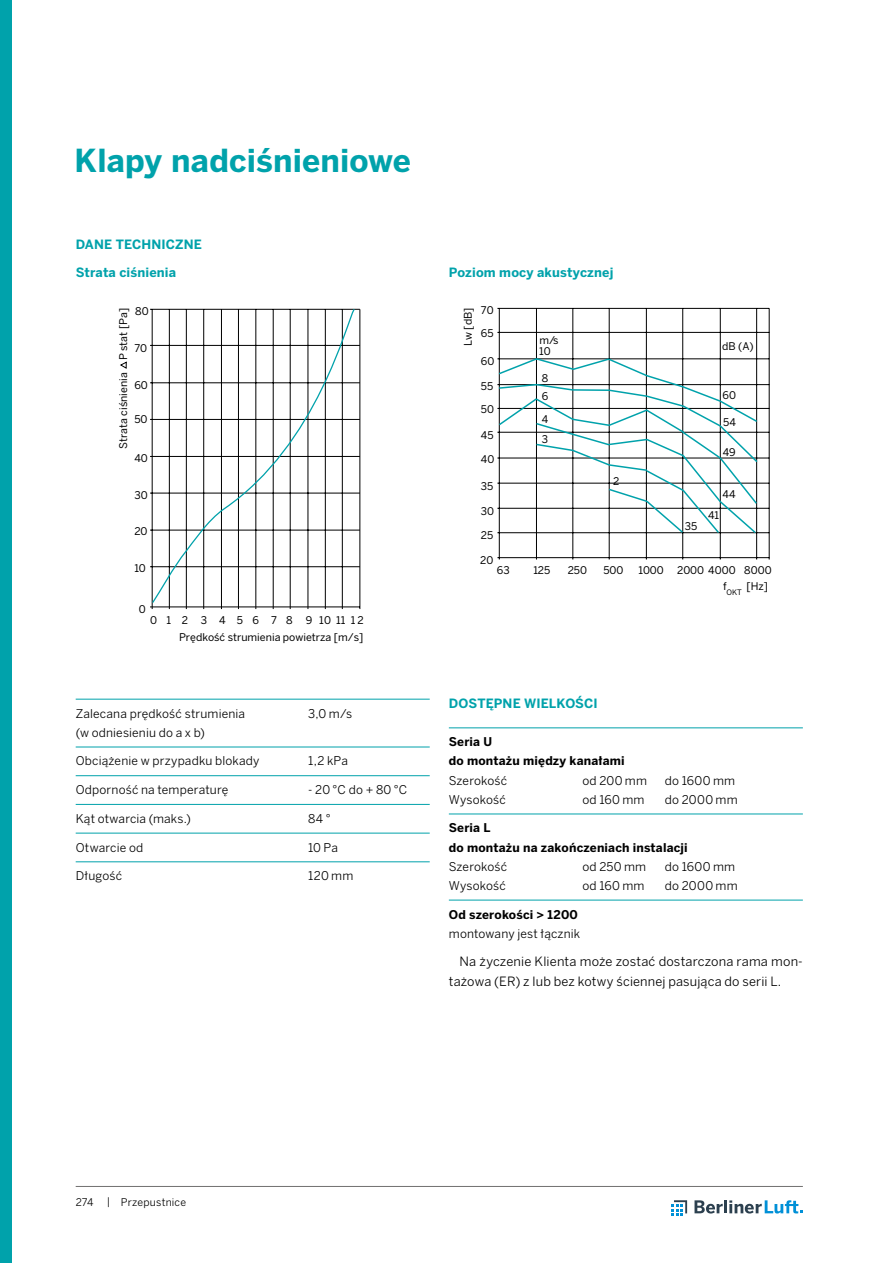
<style>
.page{position:relative;width:889px;height:1263px;background:#fff}
.page>*{position:absolute;margin:0;border:0;box-sizing:border-box;transform-origin:0 0}
.t1{font:700 31.5px "Benton Sans";letter-spacing:.005em;color:#00a2ab}
.t2{font:12.75px/19.2px "Benton Sans";letter-spacing:.01em;color:#000}
.t3{font:700 12.75px "Benton Sans";letter-spacing:.01em;color:#00a2ab}
.t4{font:12px "Benton Sans";letter-spacing:.015em;color:#000}
.t5{font:700 12px/19.2px "Benton Sans";letter-spacing:.015em;color:#000}
.t6{font:10.5px/22.5px "Benton Sans";color:#000}
.t7{font:10.5px "Benton Sans";letter-spacing:.015em;color:#000}
.t8{font:10.5px "Benton Sans";letter-spacing:1.025em;color:#000}
</style>
<div class="page">
<svg style="left:671px;top:1200px;width:16px;height:16px"></svg>
<svg style="left:694px;top:1200px;width:109px;height:13px"></svg>
<hr style="left:76px;top:1186px;width:727px;height:1px;background:#706f6f">
<div style="left:0;top:0;width:12px;height:1263px;background:#00a2ab"></div>
<hr style="left:756px;top:308px;width:1px;height:251px;background:#000">
<hr style="left:720px;top:308px;width:1px;height:251px;background:#000">
<hr style="left:682px;top:308px;width:1px;height:251px;background:#000">
<hr style="left:646px;top:308px;width:1px;height:251px;background:#000">
<hr style="left:609px;top:308px;width:1px;height:251px;background:#000">
<hr style="left:572px;top:308px;width:1px;height:251px;background:#000">
<hr style="left:536px;top:308px;width:1px;height:251px;background:#000">
<hr style="left:497px;top:532px;width:272px;height:1px;background:#000">
<hr style="left:497px;top:508px;width:272px;height:1px;background:#000">
<hr style="left:497px;top:483px;width:272px;height:1px;background:#000">
<hr style="left:497px;top:458px;width:272px;height:1px;background:#000">
<hr style="left:497px;top:432px;width:272px;height:1px;background:#000">
<hr style="left:497px;top:408px;width:272px;height:1px;background:#000">
<hr style="left:497px;top:384px;width:272px;height:1px;background:#000">
<hr style="left:497px;top:358px;width:272px;height:1px;background:#000">
<hr style="left:497px;top:332px;width:272px;height:1px;background:#000">
<hr style="left:497px;top:308px;width:272px;height:1px;background:#000">
<hr style="left:499px;top:308px;width:1px;height:251px;background:#000">
<hr style="left:769px;top:308px;width:1px;height:251px;background:#000">
<hr style="left:497px;top:557px;width:272px;height:1px;background:#000">
<svg style="left:497px;top:357px;width:262px;height:178px"></svg>
<hr style="left:359px;top:309px;width:1px;height:300px;background:#000">
<hr style="left:150px;top:606px;width:210px;height:1px;background:#000">
<hr style="left:169px;top:309px;width:1px;height:300px;background:#000">
<hr style="left:186px;top:309px;width:1px;height:300px;background:#000">
<hr style="left:203px;top:309px;width:1px;height:300px;background:#000">
<hr style="left:221px;top:309px;width:1px;height:300px;background:#000">
<hr style="left:238px;top:309px;width:1px;height:300px;background:#000">
<hr style="left:255px;top:309px;width:1px;height:300px;background:#000">
<hr style="left:273px;top:309px;width:1px;height:300px;background:#000">
<hr style="left:290px;top:309px;width:1px;height:300px;background:#000">
<hr style="left:308px;top:309px;width:1px;height:300px;background:#000">
<hr style="left:325px;top:309px;width:1px;height:300px;background:#000">
<hr style="left:342px;top:309px;width:1px;height:300px;background:#000">
<hr style="left:150px;top:566px;width:210px;height:1px;background:#000">
<hr style="left:150px;top:530px;width:210px;height:1px;background:#000">
<hr style="left:150px;top:493px;width:210px;height:1px;background:#000">
<hr style="left:150px;top:456px;width:210px;height:1px;background:#000">
<hr style="left:150px;top:419px;width:210px;height:1px;background:#000">
<hr style="left:150px;top:382px;width:210px;height:1px;background:#000">
<hr style="left:150px;top:345px;width:210px;height:1px;background:#000">
<hr style="left:150px;top:309px;width:210px;height:1px;background:#000">
<hr style="left:152px;top:309px;width:1px;height:300px;background:#000">
<svg style="left:120px;top:362px;width:7px;height:7px"></svg>
<svg style="left:151px;top:308px;width:205px;height:296px"></svg>
<hr style="left:449px;top:727px;width:354px;height:1px;background:#00a2ab">
<hr style="left:449px;top:814px;width:354px;height:1px;background:#00a2ab">
<hr style="left:449px;top:900px;width:354px;height:1px;background:#00a2ab">
<hr style="left:76px;top:699px;width:354px;height:1px;background:#00a2ab">
<hr style="left:76px;top:747px;width:354px;height:1px;background:#00a2ab">
<hr style="left:76px;top:775px;width:354px;height:1px;background:#00a2ab">
<hr style="left:76px;top:804px;width:354px;height:1px;background:#00a2ab">
<hr style="left:76px;top:833px;width:354px;height:1px;background:#00a2ab">
<hr style="left:76px;top:861px;width:354px;height:1px;background:#00a2ab">
<h1 class="t1" style="left:75px;top:141px;width:338px">Klapy nadciśnieniowe</h1>
<p class="t3" style="left:76px;top:236px;width:128px">DANE TECHNICZNE</p>
<p class="t3" style="left:76px;top:265px;width:102px">Strata ciśnienia</p>
<p class="t3" style="left:449px;top:265px;width:166px">Poziom mocy akustycznej</p>
<p class="t6" style="left:135px;top:300px;width:15px">80</p>
<p class="t6" style="left:112px;top:449px;width:143px;rotate:-90deg">Strata ciśnienia P stat [Pa]</p>
<p class="t6" style="left:134px;top:336px;width:14px">70</p>
<p class="t6" style="left:134px;top:373px;width:15px">60</p>
<p class="t6" style="left:134px;top:408px;width:15px">50</p>
<p class="t6" style="left:134px;top:447px;width:15px">40</p>
<p class="t6" style="left:134px;top:484px;width:15px">30</p>
<p class="t6" style="left:134px;top:520px;width:15px">20</p>
<p class="t6" style="left:481px;top:299px;width:14px">70</p>
<p class="t6" style="left:457px;top:346px;width:40px;rotate:-90deg">Lw [dB]</p>
<p class="t6" style="left:481px;top:322px;width:14px">65</p>
<p class="t6" style="left:481px;top:350px;width:15px">60</p>
<p class="t6" style="left:481px;top:375px;width:15px">55<br>50</p>
<p class="t6" style="left:481px;top:424px;width:14px">45</p>
<p class="t6" style="left:481px;top:448px;width:15px">40</p>
<p class="t6" style="left:481px;top:475px;width:14px">35</p>
<p class="t6" style="left:481px;top:500px;width:15px">30</p>
<p class="t6" style="left:481px;top:524px;width:14px">25</p>
<p class="t6" style="left:539px;top:334px;width:21px;line-height:11.9px">m/s<br>10</p>
<p class="t6" style="left:542px;top:369px;width:8px;line-height:17.9px">8<br>6</p>
<p class="t6" style="left:542px;top:409px;width:8px;line-height:20.2px">4<br>3</p>
<p class="t6" style="left:613px;top:470px;width:8px">2</p>
<p class="t6" style="left:722px;top:335px;width:33px">dB (A)</p>
<p class="t6" style="left:722px;top:384px;width:15px">60</p>
<p class="t6" style="left:723px;top:411px;width:14px">54</p>
<p class="t6" style="left:723px;top:441px;width:15px">49</p>
<p class="t6" style="left:685px;top:515px;width:14px">35</p>
<p class="t6" style="left:722px;top:483px;width:15px">44</p>
<p class="t6" style="left:708px;top:504px;width:13px">41</p>
<p class="t6" style="left:134px;top:557px;width:13px">10</p>
<p class="t6" style="left:139px;top:598px;width:8px">0</p>
<p class="t6" style="left:150px;top:609px;width:8px">0</p>
<p class="t8" style="left:167px;top:614px;width:128px">12 345678</p>
<p class="t6" style="left:306px;top:609px;width:59px">9 1011 12</p>
<p class="t6" style="left:179px;top:626px;width:186px">Prędkość strumienia powietrza [m/s]</p>
<p class="t4" style="left:76px;top:706px;width:171px">Zalecana prędkość strumienia</p>
<p class="t4" style="left:308px;top:706px;width:45px">3,0 m/s</p>
<p class="t4" style="left:76px;top:725px;width:131px">(w odniesieniu do a x b)</p>
<p class="t4" style="left:76px;top:754px;width:185px">Obciążenie w przypadku blokady</p>
<p class="t4" style="left:308px;top:754px;width:41px">1,2 kPa</p>
<p class="t4" style="left:76px;top:783px;width:154px">Odporność na temperaturę</p>
<p class="t4" style="left:308px;top:783px;width:100px">- 20 °C do + 80 °C</p>
<p class="t4" style="left:76px;top:811px;width:117px">Kąt otwarcia (maks.)</p>
<p class="t4" style="left:308px;top:811px;width:24px">84 °</p>
<p class="t4" style="left:76px;top:840px;width:69px">Otwarcie od</p>
<p class="t4" style="left:308px;top:840px;width:31px">10 Pa</p>
<p class="t4" style="left:76px;top:869px;width:48px">Długość</p>
<p class="t4" style="left:308px;top:869px;width:47px">120 mm</p>
<p class="t6" style="left:480px;top:549px;width:15px">20</p>
<p class="t6" style="left:497px;top:559px;width:14px">63</p>
<p class="t6" style="left:533px;top:559px;width:18px">125</p>
<p class="t6" style="left:568px;top:559px;width:21px">250</p>
<p class="t6" style="left:603px;top:559px;width:22px">500</p>
<p class="t6" style="left:638px;top:559px;width:27px">1000</p>
<p class="t6" style="left:677px;top:559px;width:60px">2000 4000</p>
<p class="t6" style="left:744px;top:559px;width:29px">8000</p>
<p class="t6" style="left:723px;top:575px;width:46px">f<sub>OKT</sub> [Hz]</p>
<p class="t3" style="left:449px;top:695px;width:150px">DOSTĘPNE WIELKOŚCI</p>
<p class="t5" style="left:449px;top:732px;width:177px">Seria U<br>do montażu między kanałami</p>
<p class="t4" style="left:449px;top:773px;width:60px">Szerokość</p>
<p class="t4" style="left:582px;top:773px;width:66px">od 200 mm</p>
<p class="t4" style="left:665px;top:773px;width:72px">do 1600 mm</p>
<p class="t4" style="left:449px;top:792px;width:59px">Wysokość</p>
<p class="t4" style="left:582px;top:792px;width:64px">od 160 mm</p>
<p class="t4" style="left:665px;top:792px;width:74px">do 2000 mm</p>
<p class="t5" style="left:449px;top:819px;width:240px">Seria L<br>do montażu na zakończeniach instalacji</p>
<p class="t4" style="left:449px;top:859px;width:60px">Szerokość</p>
<p class="t4" style="left:582px;top:859px;width:65px">od 250 mm</p>
<p class="t4" style="left:665px;top:859px;width:72px">do 1600 mm</p>
<p class="t4" style="left:449px;top:878px;width:59px">Wysokość</p>
<p class="t4" style="left:582px;top:878px;width:64px">od 160 mm</p>
<p class="t4" style="left:665px;top:878px;width:74px">do 2000 mm</p>
<p class="t5" style="left:449px;top:905px;width:131px">Od szerokości &gt; 1200</p>
<p class="t4" style="left:449px;top:926px;width:133px">montowany jest łącznik</p>
<p class="t2" style="left:449px;top:952px;width:355px;text-indent:11px">Na życzenie Klienta może zostać dostarczona rama mon&shy;tażowa (ER) z lub bez kotwy ściennej pasująca do serii L.</p>
<p class="t7" style="left:76px;top:1195px;width:112px">274 | Przepustnice</p>
</div>
